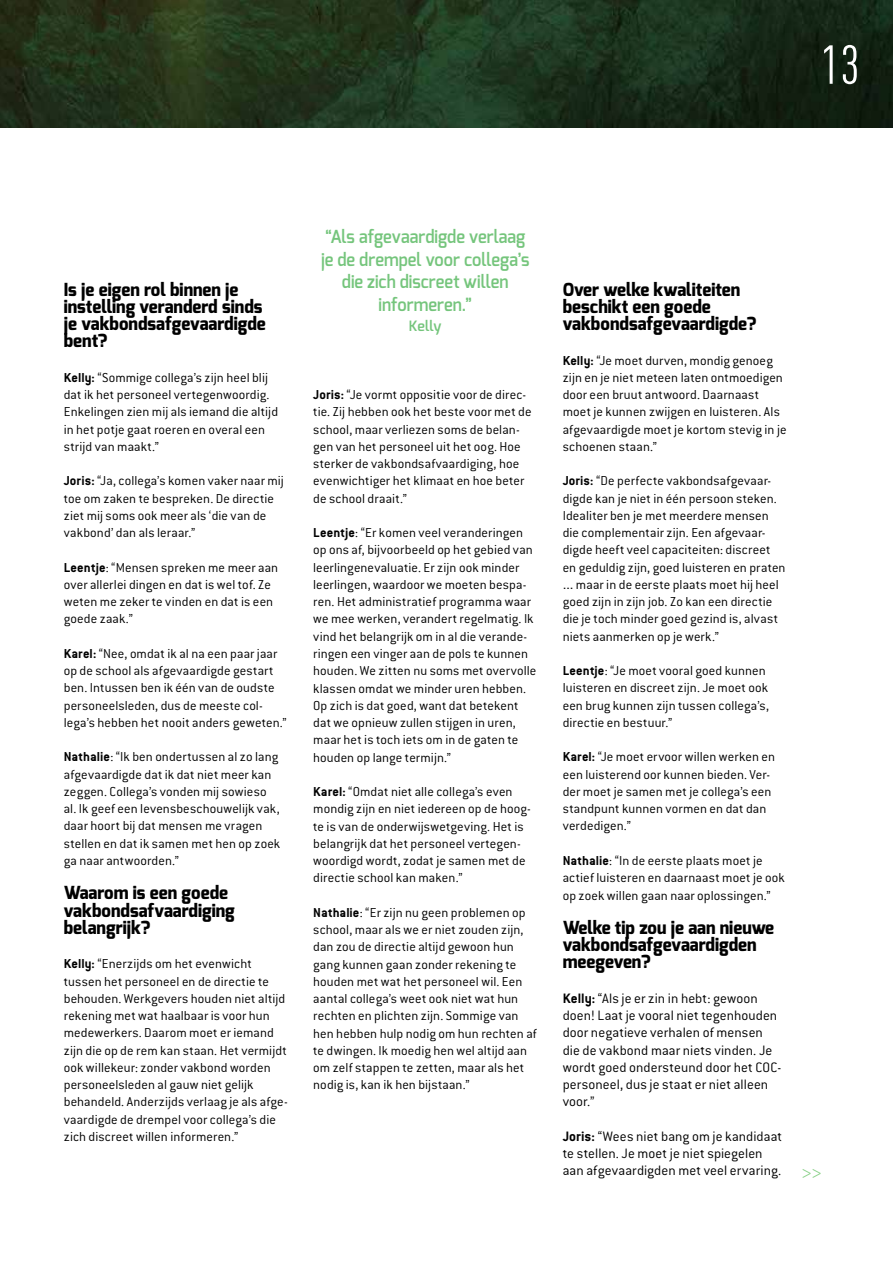
<style>
.page{position:relative;width:893px;height:1263px;background:#fff}
.page>*{position:absolute;margin:0;border:0;box-sizing:border-box;transform-origin:0 0}
.t1{font:condensed 54px "DINOT";color:#fff}
.t2{font:800 18px/17.2px "Exo";color:#000;scale:.95 1}
.t3{font:600 18px/22.5px "Exo";color:#75c57c;text-align:center;scale:.92 1}
.t4{font:18px "Minion Pro";color:#85cf84}
.t5{font:300 15px/17.2px "Conduit ITC";letter-spacing:.005em;color:#000}
.t6{font:300 14.25px/17.2px "Conduit ITC";letter-spacing:.005em;color:#000}
.t7{font:600 14.25px "Exo";color:#75c57c}
.s1{font-weight:700}
.s2{font-family:"DINOT";font-weight:400}
</style>
<div class="page">
<img style="left:0;top:0;width:893px;height:128px">
<h1 class="t1" style="left:821px;top:33px;width:40px">13</h1>
<p class="t2" style="left:64px;top:281px;width:214px">Is je eigen rol binnen je instelling veranderd sinds je vakbondsafgevaardigde bent?</p>
<p class="t6" style="left:64px;top:369px;width:216px"><span class="s1">Kelly:</span> “Sommige collega’s zijn heel blij dat ik het personeel vertegenwoordig.<br>Enkelingen zien mij als iemand die altijd in het potje gaat roeren en overal een strijd van maakt.”</p>
<p class="t6" style="left:64px;top:472px;width:222px"><span class="s1">Joris:</span> “Ja, collega’s komen vaker naar mij toe om zaken te bespreken. De directie ziet mij soms ook meer als ‘die van de vakbond’ dan als leraar.”</p>
<p class="t6" style="left:64px;top:559px;width:216px"><span class="s1">Leentje</span>: “Mensen spreken me meer aan over allerlei dingen en dat is wel tof. Ze weten me zeker te vinden en dat is een goede zaak.”</p>
<p class="t6" style="left:64px;top:645px;width:224px"><span class="s1">Karel:</span> “Nee, omdat ik al na een paar jaar op de school als afgevaardigde gestart ben. Intussen ben ik één van de oudste personeelsleden, dus de meeste col&shy;lega’s hebben het nooit anders geweten.”</p>
<p class="t6" style="left:64px;top:748px;width:218px"><span class="s1">Nathalie</span>: “Ik ben ondertussen al zo lang afgevaardigde dat ik dat niet meer kan zeggen. Collega’s vonden mij sowieso al. Ik geef een levensbeschouwelijk vak, daar hoort bij dat mensen me vragen stellen en dat ik samen met hen op zoek ga naar antwoorden.”</p>
<p class="t2" style="left:64px;top:884px;width:182px">Waarom is een goede vakbondsafvaardiging belangrijk?</p>
<p class="t6" style="left:64px;top:955px;width:225px"><span class="s1">Kelly:</span> “Enerzijds om het evenwicht tussen het personeel en de directie te behouden. Werkgevers houden niet altijd rekening met wat haalbaar is voor hun medewerkers. Daarom moet er iemand zijn die op de rem kan staan. Het vermijdt ook willekeur: zonder vakbond worden personeelsleden al gauw niet gelijk behandeld. Anderzijds verlaag je als afge&shy;vaardigde de drempel voor collega’s die zich discreet willen informeren.”</p>
<p class="t3" style="left:321px;top:225px;width:228px">“Als afgevaardigde verlaag je de drempel voor collega’s die zich discreet willen informeren.”</p>
<p class="t7" style="left:409px;top:317px;width:34px">Kelly</p>
<p class="t6" style="left:313px;top:386px;width:220px"><span class="s1">Joris:</span> “Je vormt oppositie voor de direc&shy;tie. Zij hebben ook het beste voor met de school, maar verliezen soms de belan&shy;gen van het personeel uit het oog. Hoe sterker de vakbondsafvaardiging, hoe evenwichtiger het klimaat en hoe beter de school draait.”</p>
<p class="t6" style="left:313px;top:524px;width:225px"><span class="s1">Leentje</span>: “Er komen veel veranderingen op ons af, bijvoorbeeld op het gebied van leerlingenevaluatie. Er zijn ook minder leerlingen, waardoor we moeten bespa&shy;ren. Het administratief programma waar we mee werken, verandert regelmatig. Ik vind het belangrijk om in al die verande&shy;ringen een vinger aan de pols te kunnen houden. We zitten nu soms met overvolle klassen omdat we minder uren hebben.<br>Op zich is dat goed, want dat betekent dat we opnieuw zullen stijgen in uren, maar het is toch iets om in de gaten te houden op lange termijn.”</p>
<p class="t6" style="left:313px;top:783px;width:219px"><span class="s1">Karel:</span> “Omdat niet alle collega’s even mondig zijn en niet iedereen op de hoog&shy;te is van de onderwijswetgeving. Het is belangrijk dat het personeel vertegen&shy;woordigd wordt, zodat je samen met de directie school kan maken.”</p>
<p class="t6" style="left:313px;top:904px;width:225px"><span class="s1">Nathalie</span>: “Er zijn nu geen problemen op school, maar als we er niet zouden zijn, dan zou de directie altijd gewoon hun gang kunnen gaan zonder rekening te houden met wat het personeel wil. Een aantal collega’s weet ook niet wat hun rechten en plichten zijn. Sommige van hen hebben hulp nodig om hun rechten af te dwingen. Ik moedig hen wel altijd aan om zelf stappen te zetten, maar als het nodig is, kan ik hen bijstaan.”</p>
<p class="t2" style="left:563px;top:281px;width:206px">Over welke kwaliteiten beschikt een goede vakbondsafgevaardigde?</p>
<p class="t6" style="left:563px;top:351px;width:225px"><span class="s1">Kelly:</span> “Je moet durven, mondig genoeg zijn en je niet meteen laten ontmoedigen door een bruut antwoord. Daarnaast moet je kunnen zwijgen en luisteren. Als afgevaardigde moet je kortom stevig in je schoenen staan.”</p>
<p class="t6" style="left:563px;top:472px;width:224px"><span class="s1">Joris:</span> “De perfecte vakbondsafgevaar&shy;digde kan je niet in één persoon steken.<br>Idealiter ben je met meerdere mensen die complementair zijn. Een afgevaar&shy;digde heeft veel capaciteiten: discreet en geduldig zijn, goed luisteren en praten <span class="s2">…</span> maar in de eerste plaats moet hij heel goed zijn in zijn job. Zo kan een directie die je toch minder goed gezind is, alvast niets aanmerken op je werk.”</p>
<p class="t6" style="left:563px;top:662px;width:208px"><span class="s1">Leentje</span>: “Je moet vooral goed kunnen luisteren en discreet zijn. Je moet ook een brug kunnen zijn tussen collega’s, directie en bestuur.”</p>
<p class="t6" style="left:563px;top:748px;width:214px"><span class="s1">Karel:</span> “Je moet ervoor willen werken en een luisterend oor kunnen bieden. Ver&shy;der moet je samen met je collega’s een standpunt kunnen vormen en dat dan verdedigen.”</p>
<p class="t6" style="left:563px;top:852px;width:224px"><span class="s1">Nathalie</span>: “In de eerste plaats moet je actief luisteren en daarnaast moet je ook op zoek willen gaan naar oplossingen.”</p>
<p class="t2" style="left:563px;top:919px;width:224px">Welke tip zou je aan nieuwe vakbondsafgevaardigden meegeven?</p>
<p class="t5" style="left:563px;top:989px;width:220px"><span class="s1">Kelly:</span> “Als je er zin in hebt: gewoon doen! Laat je vooral niet tegenhouden door negatieve verhalen of mensen die de vakbond maar niets vinden. Je wordt goed ondersteund door het COC&shy;personeel, dus je staat er niet alleen voor.”</p>
<p class="t5" style="left:563px;top:1127px;width:221px"><span class="s1">Joris:</span> “Wees niet bang om je kandidaat te stellen. Je moet je niet spiegelen aan afgevaardigden met veel ervaring.</p>
<p class="t4" style="left:802px;top:1161px;width:21px">&gt;&gt;</p>
</div>
